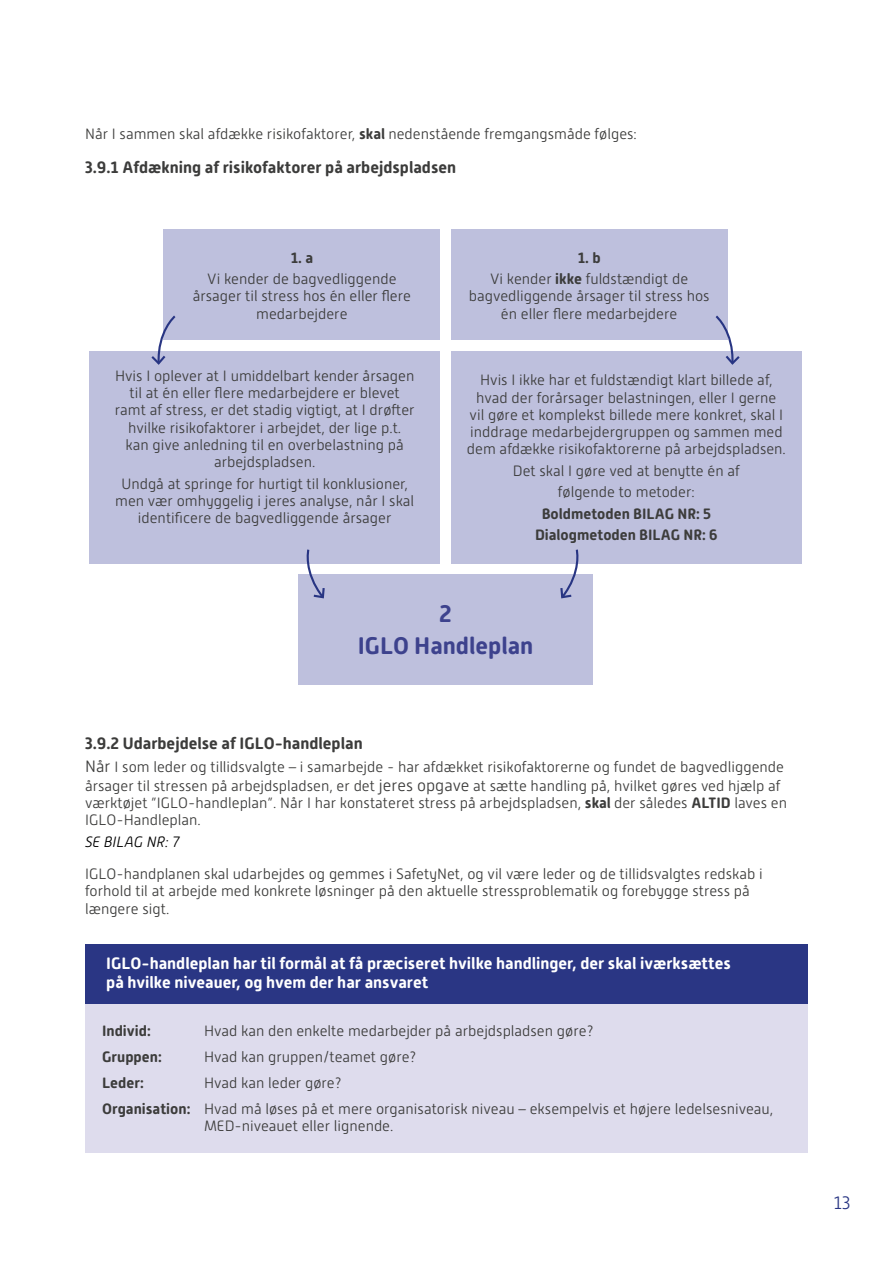
<style>
.page{position:relative;width:893px;height:1263px;background:#fff}
.page>*{position:absolute;margin:0;border:0;box-sizing:border-box;transform-origin:0 0}
.H5_pos{font:700 24px "Alwyn New Rounded";color:#3d428d}
.t1{font:300 18px "Alwyn New Rounded";color:#283583}
.H4_cent_neg{font:700 16.5px/18.9px "Alwyn New Rounded";color:#fff}
.H4{font:700 16.5px "Alwyn New Rounded";color:#3c3c3b}
.P_pos{font:300 15px/17.2px "Alwyn New Rounded";color:#3c3c3b;text-align:center}
.P_tab{font:300 15px/17.2px "Alwyn New Rounded";color:#3c3c3b}
.P_pos-2{font:700 15px "Alwyn New Rounded";color:#3c3c3b}
.P_tab-2{font:700 15px "Alwyn New Rounded";color:#3c3c3b}
.t2{font:italic 300 15px "Alwyn New Rounded";color:#000}
.s1{font-weight:700}
.s2{font-size:16.5px}
</style>
<div class="page">
<div style="left:164px;top:230px;width:276px;height:110px;background:#bec0dd"></div>
<div style="left:298px;top:574px;width:295px;height:110px;background:#bec0dd"></div>
<div style="left:89px;top:351px;width:351px;height:212px;background:#bec0dd"></div>
<div style="left:451px;top:351px;width:351px;height:212px;background:#bec0dd"></div>
<div style="left:451px;top:230px;width:276px;height:110px;background:#bec0dd"></div>
<svg style="left:151px;top:314px;width:25px;height:51px"></svg>
<svg style="left:715px;top:314px;width:25px;height:51px"></svg>
<svg style="left:303px;top:549px;width:23px;height:50px"></svg>
<svg style="left:559px;top:549px;width:23px;height:50px"></svg>
<div style="left:85px;top:1003px;width:723px;height:149px;background:#dedced"></div>
<div style="left:85px;top:944px;width:723px;height:59px;background:#2a3684"></div>
<p class="P_pos" style="left:85px;top:125px;width:553px">Når I sammen skal afdække risikofaktorer, <span class="s1">skal</span> nedenstående fremgangsmåde følges:</p>
<h3 class="H4" style="left:85px;top:158px;width:373px">3.9.1 Afdækning af risikofaktorer på arbejdspladsen</h3>
<p class="P_pos-2" style="left:291px;top:249px;width:24px">1. a</p>
<p class="P_pos" style="left:193px;top:270px;width:220px">Vi kender de bagvedliggende årsager til stress hos én eller flere medarbejdere</p>
<p class="P_pos" style="left:115px;top:367px;width:301px">Hvis I oplever at I umiddelbart kender årsagen til at én eller flere medarbejdere er blevet ramt af stress, er det stadig vigtigt, at I drøfter hvilke risikofaktorer i arbejdet, der lige p.t. kan give anledning til en overbelastning på arbejdspladsen.</p>
<p class="P_pos" style="left:115px;top:475px;width:300px">Undgå at springe for hurtigt til konklusioner, men vær omhyggelig i jeres analyse, når I skal identificere de bagvedliggende årsager</p>
<p class="P_pos-2" style="left:578px;top:249px;width:24px">1. b</p>
<p class="P_pos" style="left:469px;top:270px;width:242px">Vi kender <span class="s1">ikke</span> fuldstændigt de bagvedliggende årsager til stress hos én eller flere medarbejdere</p>
<p class="P_pos" style="left:467px;top:371px;width:320px">Hvis I ikke har et fuldstændigt klart billede af, hvad der forårsager belastningen, eller I gerne<br>vil gøre et komplekst billede mere konkret, skal I inddrage medarbejdergruppen og sammen med dem afdække risikofaktorerne på arbejdspladsen.</p>
<p class="P_pos" style="left:513px;top:462px;width:228px">Det skal I gøre ved at benytte én af</p>
<p class="P_pos" style="left:558px;top:483px;width:138px">følgende to metoder:</p>
<p class="P_pos-2" style="left:542px;top:505px;width:171px">Boldmetoden BILAG NR: 5</p>
<p class="P_pos-2" style="left:535px;top:526px;width:184px">Dialogmetoden BILAG NR: 6</p>
<h2 class="H5_pos" style="left:439px;top:600px;width:14px">2</h2>
<h2 class="H5_pos" style="left:358px;top:632px;width:177px">IGLO Handleplan</h2>
<h3 class="H4" style="left:85px;top:733px;width:279px">3.9.2 Udarbejdelse af IGLO-handleplan</h3>
<p class="P_pos" style="left:85px;top:757px;width:700px;line-height:18.9px;text-align:left"><span class="s2">Når</span> I som leder og tillidsvalgte – i samarbejde - har afdækket risikofaktorerne og fundet de bagvedliggende årsager til stressen på arbejdspladsen, er det <span class="s2">jeres opgave</span> at sætte handling på, hvilket gøres ved hjælp af</p>
<p class="P_pos" style="left:85px;top:794px;width:703px;text-align:left">værktøjet ”IGLO-handleplan”. Når I har konstateret stress på arbejdspladsen, <span class="s1">skal</span> der således <span class="s1">ALTID</span> laves en<br>IGLO-Handleplan.</p>
<p class="t2" style="left:85px;top:833px;width:96px">SE BILAG NR: 7</p>
<p class="P_pos" style="left:85px;top:865px;width:679px;text-align:left">IGLO-handplanen skal udarbejdes og gemmes i SafetyNet, og vil være leder og de tillidsvalgtes redskab i forhold til at arbejde med konkrete løsninger på den aktuelle stressproblematik og forebygge stress på længere sigt.</p>
<h3 class="H4_cent_neg" style="left:106px;top:954px;width:626px">IGLO-handleplan har til formål at få præciseret hvilke handlinger, der skal iværksættes på hvilke niveauer, og hvem der har ansvaret</h3>
<p class="P_tab-2" style="left:102px;top:1022px;width:50px">Individ:</p>
<p class="P_tab" style="left:204px;top:1022px;width:391px">Hvad kan den enkelte medarbejder på arbejdspladsen gøre?</p>
<p class="P_tab-2" style="left:102px;top:1048px;width:61px">Gruppen:</p>
<p class="P_tab" style="left:204px;top:1048px;width:214px">Hvad kan gruppen/teamet gøre?</p>
<p class="P_tab-2" style="left:102px;top:1074px;width:43px">Leder:</p>
<p class="P_tab" style="left:204px;top:1074px;width:139px">Hvad kan leder gøre?</p>
<p class="P_tab" style="left:204px;top:1100px;width:571px;text-indent:-102px"><span class="s1">Organisation:</span> Hvad må løses på et mere organisatorisk niveau – eksempelvis et højere ledelsesniveau,<br>MED-niveauet eller lignende.</p>
<p class="t1" style="left:834px;top:1192px;width:18px">13</p>
</div>
